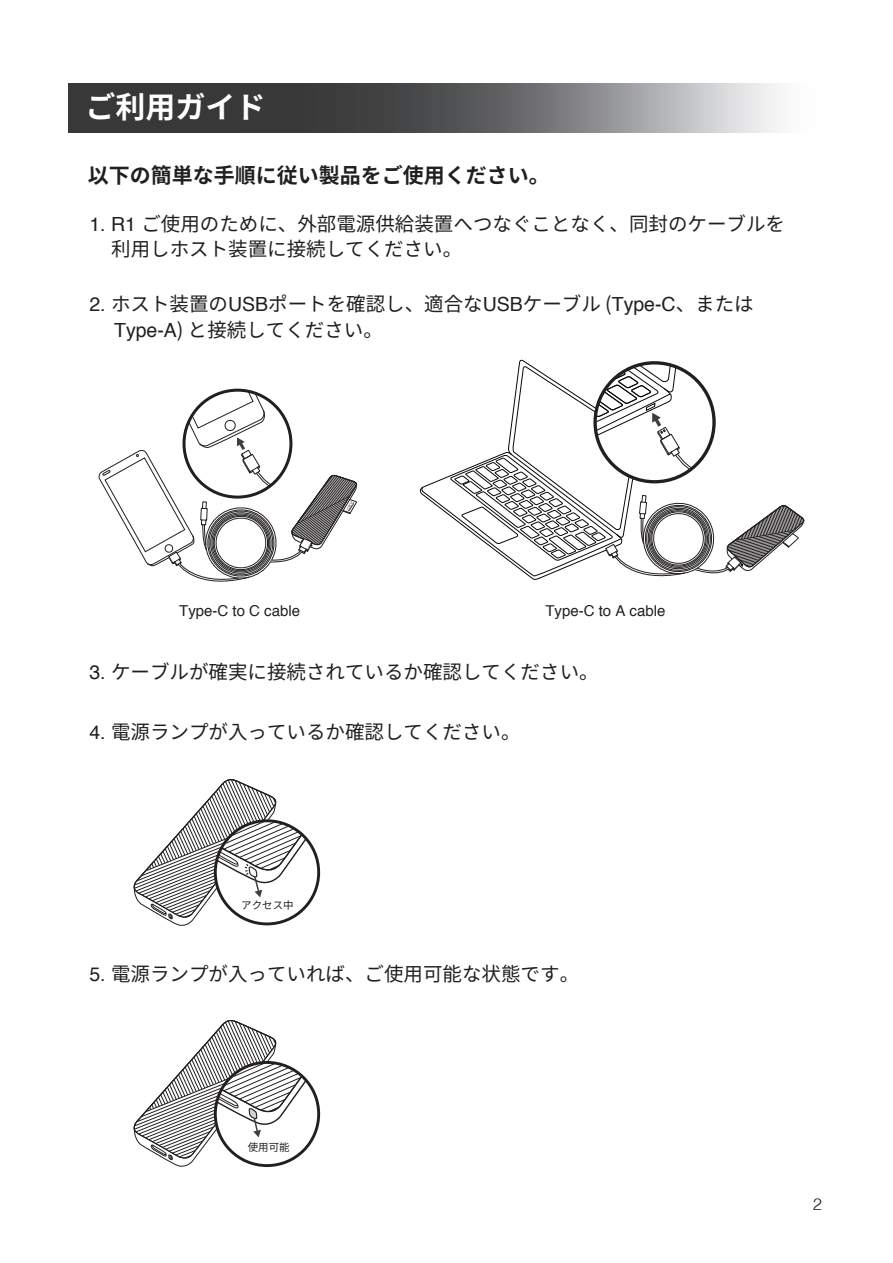
<style>
.page{position:relative;width:893px;height:1263px;background:#fff}
.page>*{position:absolute;margin:0;border:0;box-sizing:border-box;transform-origin:0 0}
.t1{font:700 30px "Noto Sans CJ Kjp";color:#fff}
.t2{font:700 21px "Noto Sans CJ Kjp";color:#231f20}
.t3{font:19.5px/25.5px "Noto Sans CJ Kjp";color:#231f20}
.t4{font:300 16.5px "Helvetica";color:#231f20}
.t5{font:15px "Helvetica";color:#231f20}
.t6{font:10.5px "Noto Sans CJ Kjp";color:#231f20}
.s1{font-family:"Helvetica"}
</style>
<div class="page">
<svg style="left:68px;top:84px;width:709px;height:49px;background:#686869"></svg>
<svg style="left:133px;top:1020px;width:186px;height:147px"></svg>
<svg style="left:133px;top:779px;width:186px;height:147px"></svg>
<svg style="left:98px;top:390px;width:259px;height:192px"></svg>
<svg style="left:419px;top:360px;width:386px;height:220px"></svg>
<h1 class="t1" style="left:85px;top:90px;width:181px">ご利用ガイド</h1>
<p class="t2" style="left:88px;top:164px;width:464px">以下の簡単な手順に従い製品をご使用ください。</p>
<p class="t3" style="left:111px;top:211px;width:675px;text-indent:-22px"><span class="s1">1. R1</span> ご使用のために、外部電源供給装置へつなぐことなく、同封のケーブルを利用しホスト装置に接続してください。</p>
<p class="t3" style="left:114px;top:292px;width:641px;text-indent:-25px"><span class="s1">2.</span> ホスト装置の<span class="s1">USB</span>ポートを確認し、適合な<span class="s1">USB</span>ケーブル (<span class="s1">Type-C</span>、または<br><span class="s1">Type-A</span>) と接続してください。</p>
<p class="t5" style="left:179px;top:599px;width:122px">Type-C to C cable</p>
<p class="t5" style="left:545px;top:599px;width:122px">Type-C to A cable</p>
<p class="t3" style="left:89px;top:660px;width:511px"><span class="s1">3.</span> ケーブルが確実に接続されているか確認してください。</p>
<p class="t3" style="left:89px;top:720px;width:433px"><span class="s1">4.</span> 電源ランプが入っているか確認してください。</p>
<p class="t6" style="left:241px;top:899px;width:54px">アクセス中</p>
<p class="t3" style="left:89px;top:961px;width:491px"><span class="s1">5.</span> 電源ランプが入っていれば、ご使用可能な状態です。</p>
<p class="t6" style="left:248px;top:1141px;width:43px">使用可能</p>
<p class="t4" style="left:813px;top:1190px;width:11px">2</p>
</div>
